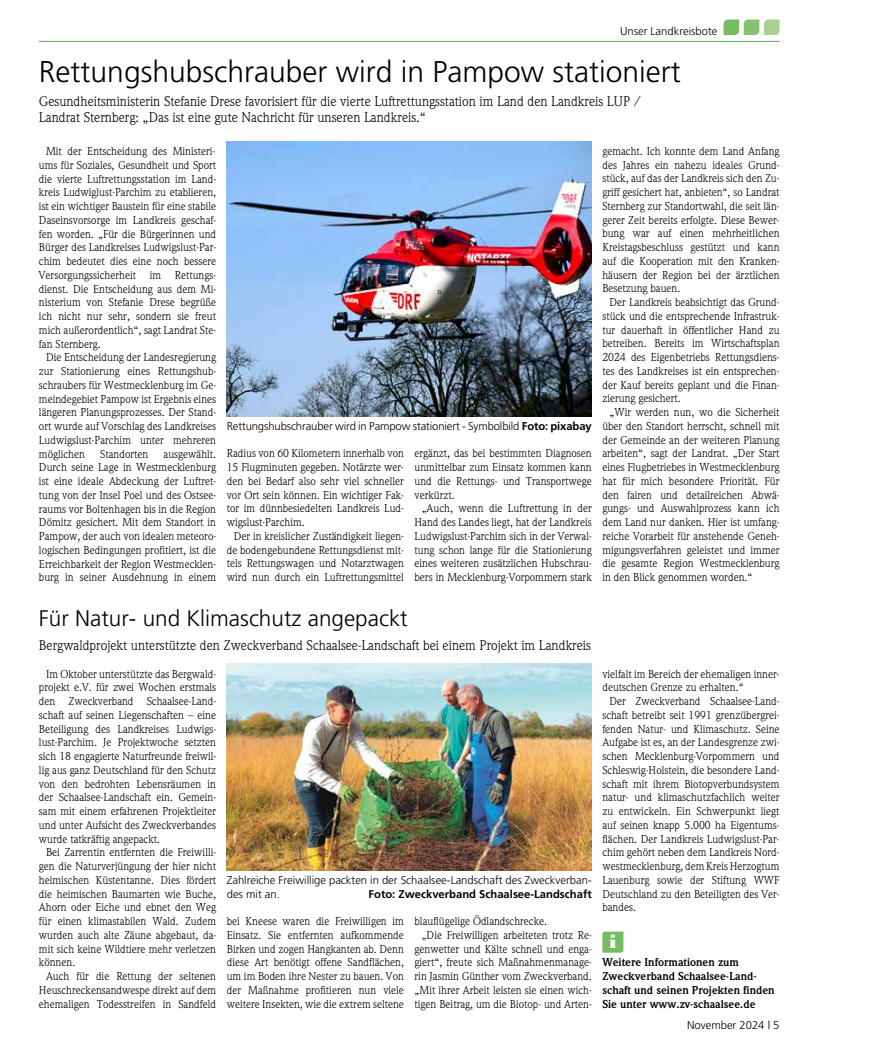
<style>
.page{position:relative;width:877px;height:1049px;background:#fff}
.page>*{position:absolute;margin:0;border:0;box-sizing:border-box;transform-origin:0 0}
.t1{font:300 30px "Frutiger";color:#000}
.t2{font:300 22.5px "Frutiger";color:#000}
.t3{font:700 expanded 20px "Bodoni URW";color:#fff}
.t4{font:13.75px/16.5px "Weidemann";color:#000}
.t5{font:11.25px/13.8px "Weidemann";color:#000;text-align:justify}
.t6{font:300 11.25px/13.8px "Frutiger";color:#000}
.t7{font:700 11.25px/13.8px "Weidemann";color:#000}
.t8{font:700 11.25px "Frutiger";color:#000}
.s1{font-weight:700}
</style>
<div class="page">
<hr style="left:39px;top:41px;width:741px;height:1px;background:#51b253">
<svg style="left:724px;top:19px;width:56px;height:16px"></svg>
<svg style="left:602px;top:931px;width:21px;height:21px"></svg>
<img style="left:227px;top:664px;width:365px;height:206px">
<img style="left:227px;top:141px;width:365px;height:275px">
<p class="t6" style="left:620px;top:24px;width:99px">Unser Landkreisbote</p>
<h1 class="t1" style="left:39px;top:55px;width:643px">Rettungshubschrauber wird in Pampow stationiert</h1>
<p class="t4" style="left:39px;top:93px;width:603px">Gesundheitsministerin Stefanie Drese favorisiert für die vierte Luftrettungsstation im Land den Landkreis LUP /<br>Landrat Sternberg: „Das ist eine gute Nachricht für unseren Landkreis.“</p>
<p class="t5" style="left:39px;top:144px;width:179px;text-indent:7px">Mit der Entscheidung des Ministeri&shy;ums für Soziales, Gesundheit und Sport die vierte Luftrettungsstation im Land&shy;kreis Ludwiglust-Parchim zu etablieren, ist ein wichtiger Baustein für eine stabile Daseinsvorsorge im Landkreis geschaf&shy;fen worden. „Für die Bürgerinnen und Bürger des Landkreises Ludwigslust-Par&shy;chim bedeutet dies eine noch bessere Versorgungssicherheit im Rettungs&shy;dienst. Die Entscheidung aus dem Mi&shy;nisterium von Stefanie Drese begrüße ich nicht nur sehr, sondern sie freut mich außerordentlich“, sagt Landrat Ste&shy;fan Sternberg.</p>
<p class="t5" style="left:39px;top:350px;width:179px;text-indent:7px">Die Entscheidung der Landesregierung zur Stationierung eines Rettungshub&shy;schraubers für Westmecklenburg im Ge&shy;meindegebiet Pampow ist Ergebnis eines längeren Planungsprozesses. Der Stand&shy;ort wurde auf Vorschlag des Landkreises Ludwigslust-Parchim unter mehreren möglichen</p>
<p class="t6" style="left:227px;top:419px;width:366px">Rettungshubschrauber wird in Pampow stationiert - Symbolbild <span class="s1">Foto: pixabay</span></p>
<p class="t5" style="left:39px;top:447px;width:179px;text-indent:125px">ausgewählt.<br>Durch seine Lage in Westmecklenburg ist eine ideale Abdeckung der Luftret&shy;tung von der Insel Poel und des Ostsee&shy;raums vor Boltenhagen bis in die Region Dömitz gesichert. Mit dem Standort in Pampow, der auch von idealen meteoro&shy;logischen Bedingungen profitiert, ist die Erreichbarkeit der Region Westmecklen&shy;burg in seiner Ausdehnung in einem</p>
<p class="t5" style="left:227px;top:447px;width:179px">Radius von 60 Kilometern innerhalb von 15 Flugminuten gegeben. Notärzte wer&shy;den bei Bedarf also sehr viel schneller vor Ort sein können. Ein wichtiger Fak&shy;tor im dünnbesiedelten Landkreis Lud&shy;wigslust-Parchim.</p>
<p class="t5" style="left:100px;top:447px;width:50px">Standorten</p>
<p class="t5" style="left:415px;top:447px;width:179px">ergänzt, das bei bestimmten Diagnosen unmittelbar zum Einsatz kommen kann und die Rettungs- und Transportwege verkürzt.</p>
<p class="t5" style="left:415px;top:502px;width:179px;text-indent:7px">„Auch, wenn die Luftrettung in der Hand des Landes liegt, hat der Landkreis Ludwigslust-Parchim sich in der Verwal&shy;tung schon lange für die Stationierung eines weiteren zusätzlichen Hubschrau&shy;bers in Mecklenburg-Vorpommern stark</p>
<p class="t5" style="left:227px;top:529px;width:179px;text-indent:7px">Der in kreislicher Zuständigkeit liegen&shy;de bodengebundene Rettungsdienst mit&shy;tels Rettungswagen und Notarztwagen wird nun durch ein Luftrettungsmittel</p>
<p class="t5" style="left:602px;top:144px;width:179px">gemacht. Ich konnte dem Land Anfang des Jahres ein nahezu ideales Grund&shy;stück, auf das der Landkreis sich den Zu&shy;griff gesichert hat, anbieten“, so Landrat Sternberg zur Standortwahl, die seit län&shy;gerer Zeit bereits erfolgte. Diese Bewer&shy;bung war auf einen mehrheitlichen Kreistagsbeschluss gestützt und kann auf die Kooperation mit den Kranken&shy;häusern der Region bei der ärztlichen Besetzung bauen.</p>
<p class="t5" style="left:602px;top:295px;width:179px;text-indent:7px">Der Landkreis beabsichtigt das Grund&shy;stück und die entsprechende Infrastruk&shy;tur dauerhaft in öffentlicher Hand zu betreiben. Bereits im Wirtschaftsplan 2024 des Eigenbetriebs Rettungsdiens&shy;tes des Landkreises ist ein entsprechen&shy;der Kauf bereits geplant und die Finan&shy;zierung gesichert.</p>
<p class="t5" style="left:602px;top:405px;width:179px;text-indent:7px">„Wir werden nun, wo die Sicherheit über den Standort herrscht, schnell mit der Gemeinde an der weiteren Planung arbeiten“, sagt der Landrat. „Der Start eines Flugbetriebes in Westmecklenburg hat für mich besondere Priorität. Für den fairen und detailreichen Abwä&shy;gungs- und Auswahlprozess kann ich dem Land nur danken. Hier ist umfang&shy;reiche Vorarbeit für anstehende Geneh&shy;migungsverfahren geleistet und immer die gesamte Region Westmecklenburg in den Blick genommen worden.“</p>
<h2 class="t2" style="left:39px;top:606px;width:370px">Für Natur- und Klimaschutz angepackt</h2>
<p class="t4" style="left:39px;top:637px;width:554px">Bergwaldprojekt unterstützte den Zweckverband Schaalsee-Landschaft bei einem Projekt im Landkreis</p>
<p class="t5" style="left:39px;top:667px;width:179px;text-indent:7px">Im Oktober unterstützte das Bergwald&shy;projekt e.V. für zwei Wochen erstmals den Zweckverband Schaalsee-Land&shy;schaft auf seinen Liegenschaften – eine Beteiligung des Landkreises Ludwigs&shy;lust-Parchim. Je Projektwoche setzten sich 18 engagierte Naturfreunde freiwil&shy;lig aus ganz Deutschland für den Schutz von den bedrohten Lebensräumen in der Schaalsee-Landschaft ein. Gemein&shy;sam mit einem erfahrenen Projektleiter und unter Aufsicht des Zweckverbandes wurde tatkräftig angepackt.</p>
<p class="t5" style="left:39px;top:845px;width:179px;text-indent:7px">Bei Zarrentin entfernten die Freiwilli&shy;gen die Naturverjüngung der hier nicht heimischen Küstentanne. Dies fördert die heimischen Baumarten wie Buche, Ahorn oder Eiche und ebnet den Weg für einen klimastabilen Wald. Zudem wurden auch alte Zäune abgebaut, da&shy;mit sich keine Wildtiere mehr verletzen können.</p>
<p class="t5" style="left:39px;top:969px;width:179px;text-indent:7px">Auch für die Rettung der seltenen Heuschreckensandwespe direkt auf dem ehemaligen Todesstreifen in Sandfeld</p>
<p class="t6" style="left:227px;top:873px;width:366px">Zahlreiche Freiwillige packten in der Schaalsee-Landschaft des Zweckverban&shy;des mit an.</p>
<p class="t8" style="left:369px;top:887px;width:225px">Foto: Zweckverband Schaalsee-Landschaft</p>
<p class="t5" style="left:227px;top:914px;width:179px">bei Kneese waren die Freiwilligen im Einsatz. Sie entfernten aufkommende Birken und zogen Hangkanten ab. Denn diese Art benötigt offene Sandflächen, um im Boden ihre Nester zu bauen. Von der Maßnahme profitieren nun viele weitere Insekten, wie die extrem seltene</p>
<p class="t5" style="left:415px;top:914px;width:134px">blauflügelige Ödlandschrecke.</p>
<p class="t5" style="left:422px;top:928px;width:172px">„Die Freiwilligen arbeiteten trotz Re-</p>
<p class="t5" style="left:415px;top:942px;width:179px">genwetter und Kälte schnell und enga-</p>
<p class="t5" style="left:415px;top:955px;width:179px">giert“, freute sich Maßnahmenmanage-</p>
<p class="t5" style="left:415px;top:969px;width:179px">rin Jasmin Günther vom Zweckverband.</p>
<p class="t5" style="left:415px;top:983px;width:179px">„Mit ihrer Arbeit leisten sie einen wich-</p>
<p class="t5" style="left:415px;top:997px;width:179px">tigen Beitrag, um die Biotop- und Arten-</p>
<p class="t5" style="left:602px;top:667px;width:179px">vielfalt im Bereich der ehemaligen inner&shy;deutschen Grenze zu erhalten.“</p>
<p class="t5" style="left:602px;top:694px;width:179px;text-indent:7px">Der Zweckverband Schaalsee-Land&shy;schaft betreibt seit 1991 grenzübergrei&shy;fenden Natur- und Klimaschutz. Seine Aufgabe ist es, an der Landesgrenze zwi&shy;schen Mecklenburg-Vorpommern und Schleswig-Holstein, die besondere Land&shy;schaft mit ihrem Biotopverbundsystem natur- und klimaschutzfachlich weiter zu entwickeln. Ein Schwerpunkt liegt auf seinen knapp 5.000 ha Eigentums&shy;flächen. Der Landkreis Ludwigslust-Par&shy;chim gehört neben dem Landkreis Nord&shy;westmecklenburg, dem Kreis Herzogtum Lauenburg sowie der Stiftung WWF Deutschland zu den Beteiligten des Ver&shy;bandes.</p>
<h3 class="t3" style="left:609px;top:930px;width:9px">i</h3>
<p class="t7" style="left:602px;top:956px;width:174px">Weitere Informationen zum<br>Zweckverband Schaalsee-Land&shy;schaft und seinen Projekten finden<br>Sie unter www.zv-schaalsee.de</p>
<p class="t6" style="left:687px;top:1019px;width:94px">November 2024 | 5</p>
</div>
